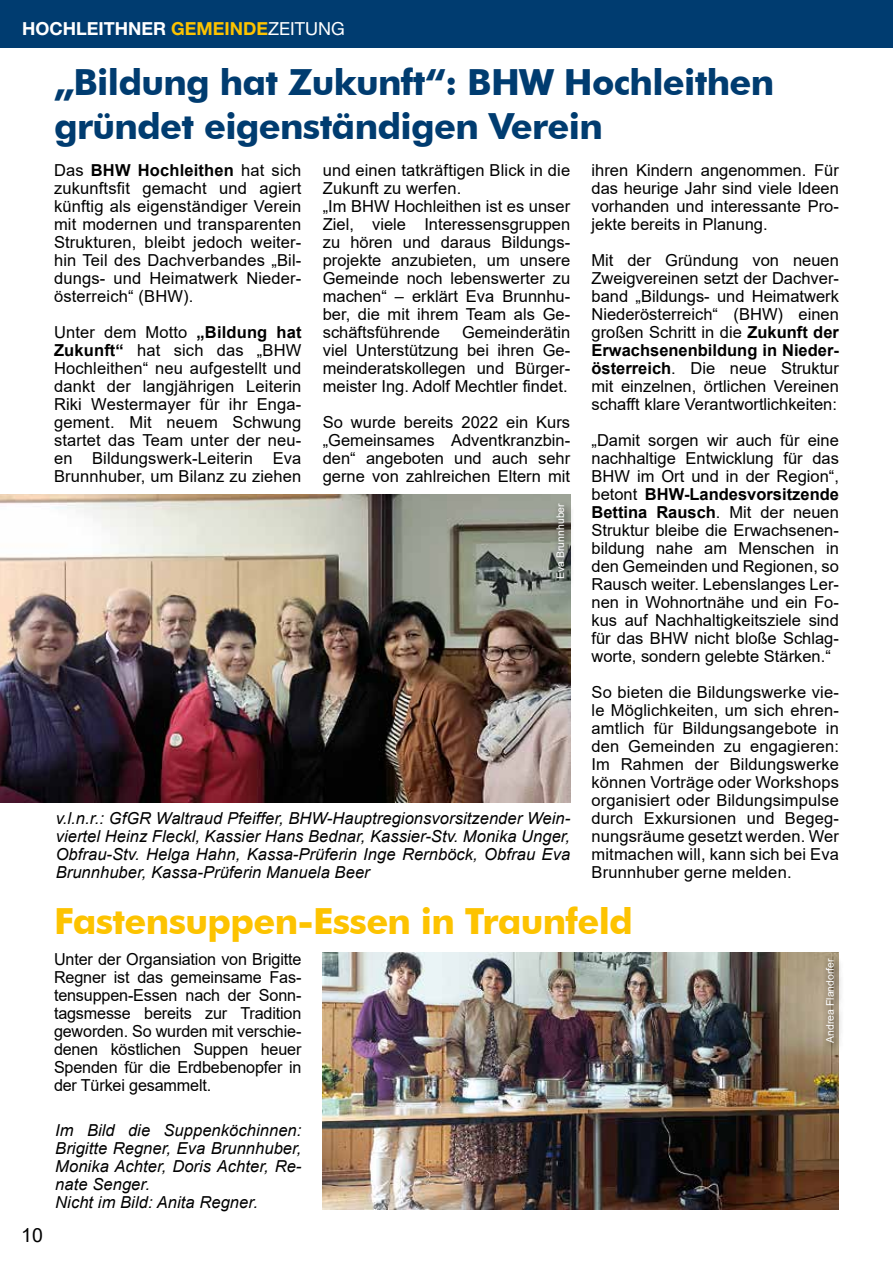
<style>
.page{position:relative;width:893px;height:1263px;background:#fff}
.page>*{position:absolute;margin:0;border:0;box-sizing:border-box;transform-origin:0 0}
.t1{font:700 36px/43.2px "Futura BT";letter-spacing:-.02em;color:#003c70}
.t2{font:700 36px "Futura BT";letter-spacing:-.02em;color:#fdc300}
.t3{font:19.5px "Arial";color:#000}
.t4{font:700 18px "Helvetica Neue LT Std";color:#fff}
.t5{font:16.5px/18px "Arial";color:#000;text-align:justify}
.t6{font:italic 16.5px/18px "Arial";letter-spacing:.005em;color:#000;text-align:justify}
.t7{font:10.5px "Arial";color:#fff}
.s1{color:#fdc300}
.s2{font-weight:400}
.s3{font-weight:700}
</style>
<div class="page">
<div style="left:0;top:0;width:893px;height:48px;background:#003c70"></div>
<img style="left:0;top:494px;width:570px;height:309px">
<img style="left:323px;top:952px;width:516px;height:257px">
<div style="left:821px;top:954px;width:23px;height:99px;background:#000;opacity:.75"></div>
<div style="left:552px;top:499px;width:23px;height:90px;background:#000;opacity:.75"></div>
<p class="t4" style="left:22px;top:18px;width:324px">HOCHLEITHNER <span class="s1">GEMEINDE</span><span class="s2">ZEITUNG</span></p>
<h1 class="t1" style="left:54px;top:61px;width:722px">„Bildung hat Zukunft“: BHW Hochleithen gründet eigenständigen Verein</h1>
<p class="t5" style="left:54px;top:161px;width:249px">Das <span class="s3">BHW Hochleithen</span> hat sich zukunftsfit gemacht und agiert künftig als eigenständiger Verein mit modernen und transparenten Strukturen, bleibt jedoch weiter&shy;hin Teil des Dachverbandes „Bil&shy;dungs- und Heimatwerk Nieder&shy;österreich“ (BHW).</p>
<p class="t5" style="left:54px;top:323px;width:249px">Unter dem Motto <span class="s3">„Bildung hat Zukunft“</span> hat sich das „BHW Hochleithen“ neu aufgestellt und dankt der langjährigen Leiterin Riki Westermayer für ihr Enga&shy;gement. Mit neuem Schwung startet das Team unter der neu&shy;en Bildungswerk-Leiterin Eva Brunnhuber, um Bilanz zu ziehen</p>
<p class="t5" style="left:323px;top:161px;width:249px;text-align:left">und einen tatkräftigen Blick in die<br>Zukunft zu werfen.<br>„Im BHW Hochleithen ist es unser<br>Ziel, viele Interessensgruppen zu hören und daraus Bildungs&shy;projekte anzubieten, um unsere<br>Gemeinde noch lebenswerter zu machen“ – erklärt Eva Brunnhu&shy;ber, die mit ihrem Team als Ge&shy;schäftsführende</p>
<p class="t5" style="left:323px;top:323px;width:249px;text-indent:139px">Gemeinderätin viel Unterstützung bei ihren Ge&shy;meinderatskollegen und Bürger&shy;meister Ing. Adolf Mechtler findet.</p>
<p class="t5" style="left:323px;top:413px;width:249px">So wurde bereits 2022 ein Kurs „Gemeinsames Adventkranzbin&shy;den“ angeboten und auch sehr gerne von zahlreichen Eltern mit</p>
<p class="t7" style="left:553px;top:579px;width:78px;rotate:-90deg">Eva Brunnhuber</p>
<p class="t6" style="left:56px;top:809px;width:516px">v.l.n.r.: GfGR Waltraud Pfeiffer, BHW-Hauptregionsvorsitzender Wein&shy;viertel Heinz Fleckl, Kassier Hans Bednar, Kassier-Stv. Monika Unger, Obfrau-Stv. Helga Hahn, Kassa-Prüferin Inge Rernböck, Obfrau Eva Brunnhuber, Kassa-Prüferin Manuela Beer</p>
<p class="t5" style="left:591px;top:161px;width:249px">ihren Kindern angenommen. Für das heurige Jahr sind viele Ideen vorhanden und interessante Pro&shy;jekte bereits in Planung.</p>
<p class="t5" style="left:591px;top:251px;width:249px">Mit der Gründung von neuen Zweigvereinen setzt der Dachver&shy;band „Bildungs- und Heimatwerk Niederösterreich“ (BHW) einen großen Schritt in die <span class="s3">Zukunft der Erwachsenenbildung in Nieder&shy;österreich</span>. Die neue Struktur mit einzelnen, örtlichen Vereinen schafft klare Verantwortlichkeiten:</p>
<p class="t5" style="left:591px;top:431px;width:249px">„Damit sorgen wir auch für eine nachhaltige Entwicklung für das BHW im Ort und in der Region“, betont <span class="s3">BHW-Landesvorsitzende Bettina Rausch</span>. Mit der neuen Struktur bleibe die Erwachsenen&shy;bildung nahe am Menschen in den Gemeinden und Regionen, so Rausch weiter. Lebenslanges Ler&shy;nen in Wohnortnähe und ein Fo&shy;kus auf Nachhaltigkeitsziele sind für das BHW nicht bloße Schlag&shy;worte, sondern gelebte Stärken.“</p>
<p class="t5" style="left:591px;top:683px;width:249px">So bieten die Bildungswerke vie&shy;le Möglichkeiten, um sich ehren&shy;amtlich für Bildungsangebote in den Gemeinden zu engagieren:<br>Im Rahmen der Bildungswerke können Vorträge oder Workshops organisiert oder Bildungsimpulse durch Exkursionen und Begeg&shy;nungsräume gesetzt werden. Wer mitmachen will, kann sich bei Eva Brunnhuber gerne melden.</p>
<p class="t3" style="left:21px;top:1222px;width:23px">10</p>
<h1 class="t2" style="left:54px;top:899px;width:580px">Fastensuppen-Essen in Traunfeld</h1>
<p class="t5" style="left:54px;top:950px;width:249px">Unter der Organsiation von Brigitte Regner ist das gemeinsame Fas&shy;tensuppen-Essen nach der Sonn&shy;tagsmesse bereits zur Tradition geworden. So wurden mit verschie&shy;denen köstlichen Suppen heuer Spenden für die Erdbebenopfer in der Türkei gesammelt.</p>
<p class="t6" style="left:55px;top:1121px;width:248px;text-align:left">Im Bild die Suppenköchinnen:<br>Brigitte Regner, Eva Brunnhuber,<br>Monika Achter, Doris Achter, Re&shy;nate Senger.<br>Nicht im Bild: Anita Regner.</p>
<p class="t7" style="left:823px;top:1043px;width:86px;rotate:-90deg">Andrea Flandorfer</p>
</div>
